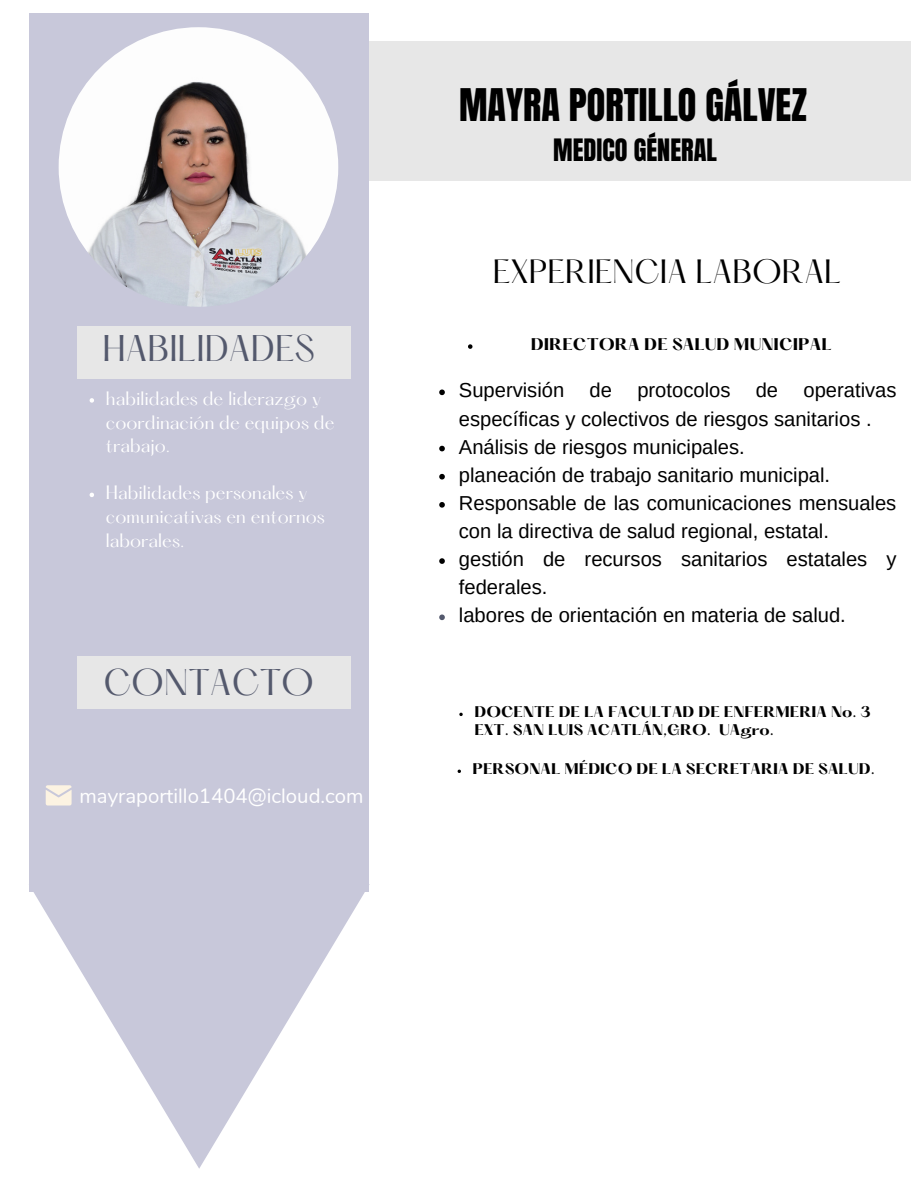
<style>
.page{position:relative;width:918px;height:1188px;background:#fff}
.page>*{position:absolute;margin:0;border:0;box-sizing:border-box;transform-origin:0 0}
.t1{font:38.25px "Anton";color:#000}
.t2{font:32.4px "Hatton";color:#54596d}
.t3{font:29.4px "Hatton";color:#000}
.t4{font:26.25px "Anton";color:#000}
.t5{font:20.4px "Nunito";color:#fff}
.t6{font:20.25px/28.2px "Arimo";color:#000}
.t7{font:16.95px/23.7px "Hatton";color:#fff}
.t8{font:700 14.85px "Hatton";color:#000}
.t9{font:700 13.5px/18px "Hatton";color:#000}
</style>
<div class="page">
<div style="left:29px;top:14px;width:340px;height:878px;background:#c8c8da"></div>
<div style="left:77px;top:326px;width:274px;height:53px;background:#e7e7e7"></div>
<div style="left:77px;top:656px;width:274px;height:53px;background:#e7e7e7"></div>
<svg style="left:46px;top:785px;width:26px;height:21px"></svg>
<img style="left:59px;top:27px;width:279px;height:280px;border-radius:50%">
<div style="left:370px;top:41px;width:541px;height:139px;background:#e7e7e7"></div>
<svg style="left:33px;top:884px;width:337px;height:285px;fill:#c8c8da"></svg>
<svg style="left:468px;top:344px;width:4px;height:5px"></svg>
<svg style="left:439px;top:390px;width:6px;height:5px"></svg>
<svg style="left:439px;top:446px;width:6px;height:5px"></svg>
<svg style="left:439px;top:474px;width:6px;height:6px"></svg>
<svg style="left:439px;top:502px;width:6px;height:6px"></svg>
<svg style="left:439px;top:558px;width:6px;height:6px"></svg>
<svg style="left:439px;top:615px;width:6px;height:5px"></svg>
<svg style="left:459px;top:713px;width:4px;height:3px"></svg>
<svg style="left:90px;top:398px;width:4px;height:5px"></svg>
<svg style="left:90px;top:493px;width:4px;height:4px"></svg>
<h2 class="t2" style="left:103px;top:333px;width:214px">HABILIDADES</h2>
<p class="t7" style="left:106px;top:388px;width:230px">habilidades de liderazgo y coordinación de equipos de trabajo.</p>
<p class="t7" style="left:106px;top:483px;width:221px">Habilidades personales y comunicativas en entornos laborales.</p>
<h2 class="t2" style="left:103px;top:668px;width:212px">CONTACTO</h2>
<p class="t5" style="left:80px;top:783px;width:286px">mayraportillo1404@icloud.com</p>
<h1 class="t1" style="left:459px;top:78px;width:350px">MAYRA PORTILLO GÁLVEZ</h1>
<p class="t4" style="left:553px;top:131px;width:165px">MEDICO GÉNERAL</p>
<h3 class="t3" style="left:493px;top:258px;width:350px">EXPERIENCIA LABORAL</h3>
<p class="t8" style="left:531px;top:337px;width:303px">DIRECTORA DE SALUD MUNICIPAL</p>
<p class="t6" style="left:459px;top:376px;width:107px">Supervisión</p>
<p class="t6" style="left:590px;top:376px;width:24px">de</p>
<p class="t6" style="left:637px;top:376px;width:95px">protocolos</p>
<p class="t6" style="left:756px;top:376px;width:24px">de</p>
<p class="t6" style="left:459px;top:376px;width:439px;text-indent:345px">operativas específicas y colectivos de riesgos sanitarios .<br>Análisis de riesgos municipales.<br>planeación de trabajo sanitario municipal.<br>Responsable de las comunicaciones mensuales con la directiva de salud regional, estatal. gestión de recursos sanitarios estatales y federales.<br>labores de orientación en materia de salud.</p>
<p class="t9" style="left:474px;top:704px;width:398px">DOCENTE DE LA FACULTAD DE ENFERMERIA No. 3<br>EXT. SAN LUIS ACATLÁN,GRO. UAgro.</p>
<p class="t9" style="left:473px;top:761px;width:404px">PERSONAL MÉDICO DE LA SECRETARIA DE SALUD.</p>
</div>
